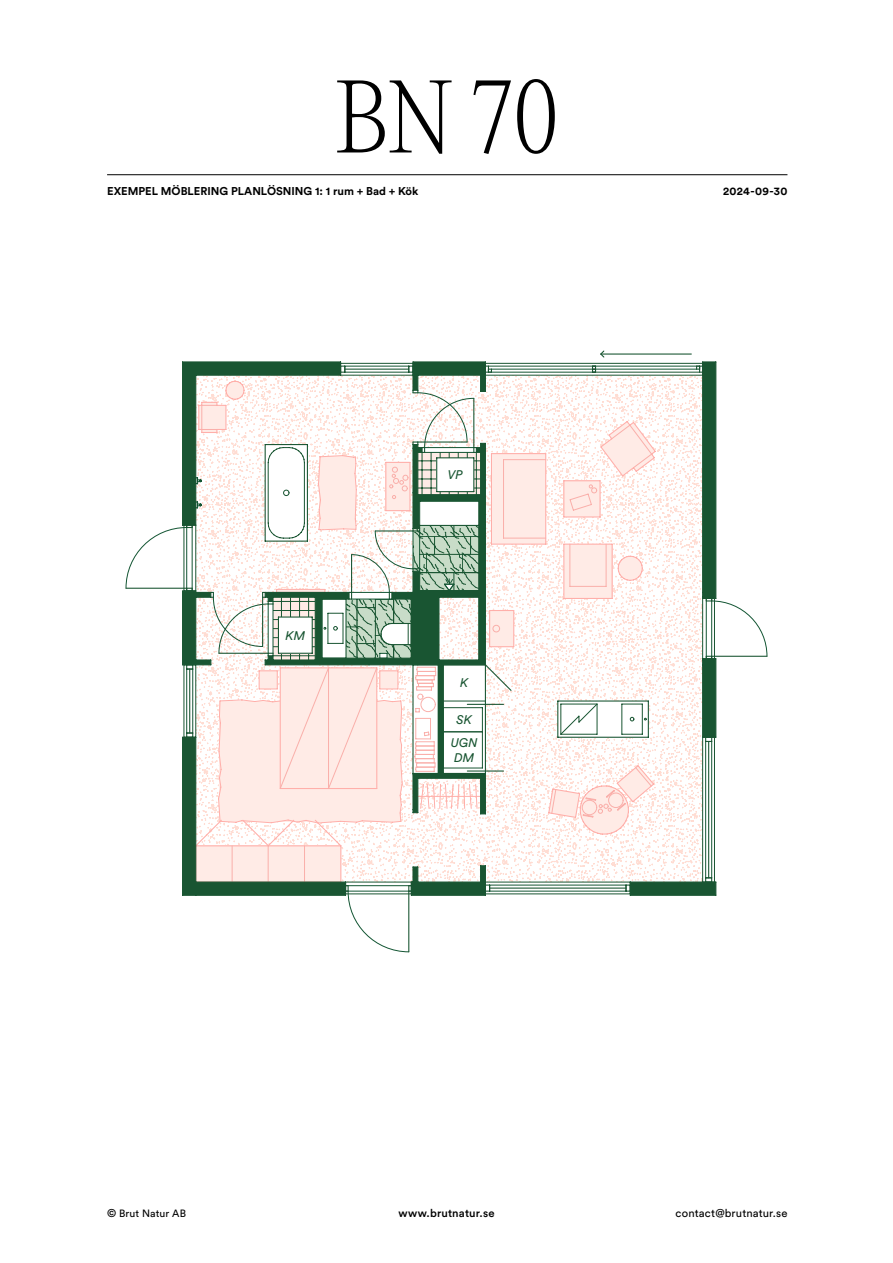
<style>
.page{position:relative;width:893px;height:1263px;background:#fff}
.page>*{position:absolute;margin:0;border:0;box-sizing:border-box;transform-origin:0 0}
.t1{font:200 90px "PP Editorial New";color:#000}
.t2{font:italic 12.45px "Circular Std";color:#195532}
.t3{font:700 11.25px "Circular Std";color:#000}
.t4{font:11.25px "Circular Std";letter-spacing:.01em;color:#000}
.t5{font:500 11.25px "Circular Std";letter-spacing:.015em;color:#000}
.t6{font:10.5px "Circular Std";letter-spacing:.01em;color:#000}
.s1{font-weight:500;font-size:11.25px}
</style>
<div class="page">
<hr style="left:107px;top:174px;width:680px;height:1px;background:#000">
<svg style="left:514px;top:376px;width:188px;height:506px"></svg>
<hr style="left:485px;top:375px;width:218px;height:1px;background:#195532">
<hr style="left:485px;top:363px;width:218px;height:1px;background:#195532">
<hr style="left:702px;top:737px;width:1px;height:145px;background:#195532">
<hr style="left:714px;top:737px;width:1px;height:145px;background:#195532">
<hr style="left:485px;top:882px;width:145px;height:1px;background:#195532">
<hr style="left:485px;top:894px;width:145px;height:1px;background:#195532">
<hr style="left:705px;top:741px;width:1px;height:137px;background:#135533">
<hr style="left:711px;top:741px;width:1px;height:137px;background:#135533">
<hr style="left:490px;top:885px;width:136px;height:1px;background:#135533">
<hr style="left:490px;top:891px;width:136px;height:1px;background:#135533">
<div style="left:558px;top:701px;width:90px;height:36px;background:#fff"></div>
<hr style="left:558px;top:700px;width:90px;height:1px;background:#195532">
<hr style="left:557px;top:701px;width:1px;height:36px;background:#195532">
<hr style="left:558px;top:737px;width:90px;height:1px;background:#195532">
<hr style="left:648px;top:701px;width:1px;height:36px;background:#195532">
<div style="left:564px;top:544px;width:48px;height:54px;background:#ffebe6"></div>
<hr style="left:612px;top:544px;width:1px;height:54px;background:#ffafaa">
<hr style="left:564px;top:544px;width:48px;height:1px;background:#ffafaa">
<hr style="left:563px;top:544px;width:1px;height:54px;background:#ffafaa">
<hr style="left:564px;top:598px;width:48px;height:1px;background:#ffafaa">
<svg style="left:617px;top:555px;width:26px;height:26px"></svg>
<div style="left:491px;top:454px;width:55px;height:90px;background:#ffebe6"></div>
<hr style="left:491px;top:453px;width:55px;height:1px;background:#ffafaa">
<hr style="left:545px;top:454px;width:1px;height:90px;background:#ffafaa">
<hr style="left:491px;top:544px;width:55px;height:1px;background:#ffafaa">
<div style="left:564px;top:481px;width:36px;height:36px;background:#ffebe6"></div>
<hr style="left:599px;top:481px;width:2px;height:36px;background:#ffafaa">
<hr style="left:564px;top:480px;width:36px;height:1px;background:#ffafaa">
<hr style="left:563px;top:481px;width:1px;height:36px;background:#ffafaa">
<hr style="left:564px;top:516px;width:36px;height:1px;background:#ffafaa">
<hr style="left:488px;top:372px;width:107px;height:1px;background:#135533">
<hr style="left:488px;top:366px;width:107px;height:1px;background:#195532">
<hr style="left:592px;top:372px;width:108px;height:1px;background:#195532">
<hr style="left:592px;top:366px;width:108px;height:1px;background:#135533">
<hr style="left:491px;top:369px;width:101px;height:1px;background:#135533">
<svg style="left:592px;top:366px;width:4px;height:6px"></svg>
<hr style="left:595px;top:369px;width:102px;height:1px;background:#135533">
<svg style="left:599px;top:420px;width:58px;height:57px"></svg>
<hr style="left:708px;top:741px;width:1px;height:137px;background:#195532">
<hr style="left:490px;top:887px;width:136px;height:2px;background:#195532">
<hr style="left:601px;top:353px;width:90px;height:2px;background:#195532">
<svg style="left:600px;top:350px;width:5px;height:8px"></svg>
<svg style="left:630px;top:717px;width:4px;height:4px"></svg>
<hr style="left:570px;top:544px;width:1px;height:42px;background:#faafaa">
<hr style="left:570px;top:586px;width:36px;height:1px;background:#faafaa">
<hr style="left:606px;top:544px;width:1px;height:42px;background:#faafaa">
<hr style="left:597px;top:704px;width:1px;height:30px;background:#195532">
<svg style="left:622px;top:734px;width:20px;height:1px"></svg>
<hr style="left:622px;top:704px;width:1px;height:30px;background:#195532">
<svg style="left:622px;top:704px;width:20px;height:1px"></svg>
<hr style="left:642px;top:704px;width:1px;height:30px;background:#195532">
<svg style="left:560px;top:704px;width:37px;height:31px"></svg>
<svg style="left:547px;top:764px;width:108px;height:71px"></svg>
<hr style="left:503px;top:538px;width:43px;height:1px;background:#faafaa">
<hr style="left:503px;top:459px;width:43px;height:1px;background:#faafaa">
<svg style="left:570px;top:485px;width:27px;height:26px"></svg>
<hr style="left:183px;top:361px;width:158px;height:1px;background:#195532">
<hr style="left:630px;top:895px;width:86px;height:1px;background:#195532">
<svg style="left:625px;top:877px;width:91px;height:18px"></svg>
<hr style="left:630px;top:881px;width:73px;height:2px;background:#195532">
<hr style="left:413px;top:361px;width:72px;height:1px;background:#195532">
<svg style="left:696px;top:361px;width:71px;height:381px"></svg>
<svg style="left:125px;top:362px;width:389px;height:590px"></svg>
<hr style="left:413px;top:531px;width:1px;height:38px;background:#135533">
<hr style="left:419px;top:531px;width:1px;height:38px;background:#135533">
<h1 class="t1" style="left:335px;top:56px;width:225px">BN 70</h1>
<p class="t3" style="left:107px;top:184px;width:313px">EXEMPEL MÖBLERING PLANLÖSNING 1: 1 rum + Bad + Kök</p>
<p class="t3" style="left:723px;top:184px;width:66px">2024-09-30</p>
<p class="t2" style="left:285px;top:628px;width:21px">KM</p>
<p class="t2" style="left:448px;top:467px;width:16px">VP</p>
<p class="t2" style="left:460px;top:675px;width:10px">K</p>
<p class="t2" style="left:457px;top:712px;width:17px">SK</p>
<p class="t2" style="left:451px;top:735px;width:28px">UGN</p>
<p class="t2" style="left:454px;top:750px;width:22px">DM</p>
<p class="t6" style="left:107px;top:1206px;width:80px"><span class="s1">©</span> Brut Natur AB</p>
<p class="t5" style="left:398px;top:1205px;width:97px">www.brutnatur.se</p>
<p class="t4" style="left:676px;top:1206px;width:113px">contact@brutnatur.se</p>
</div>
